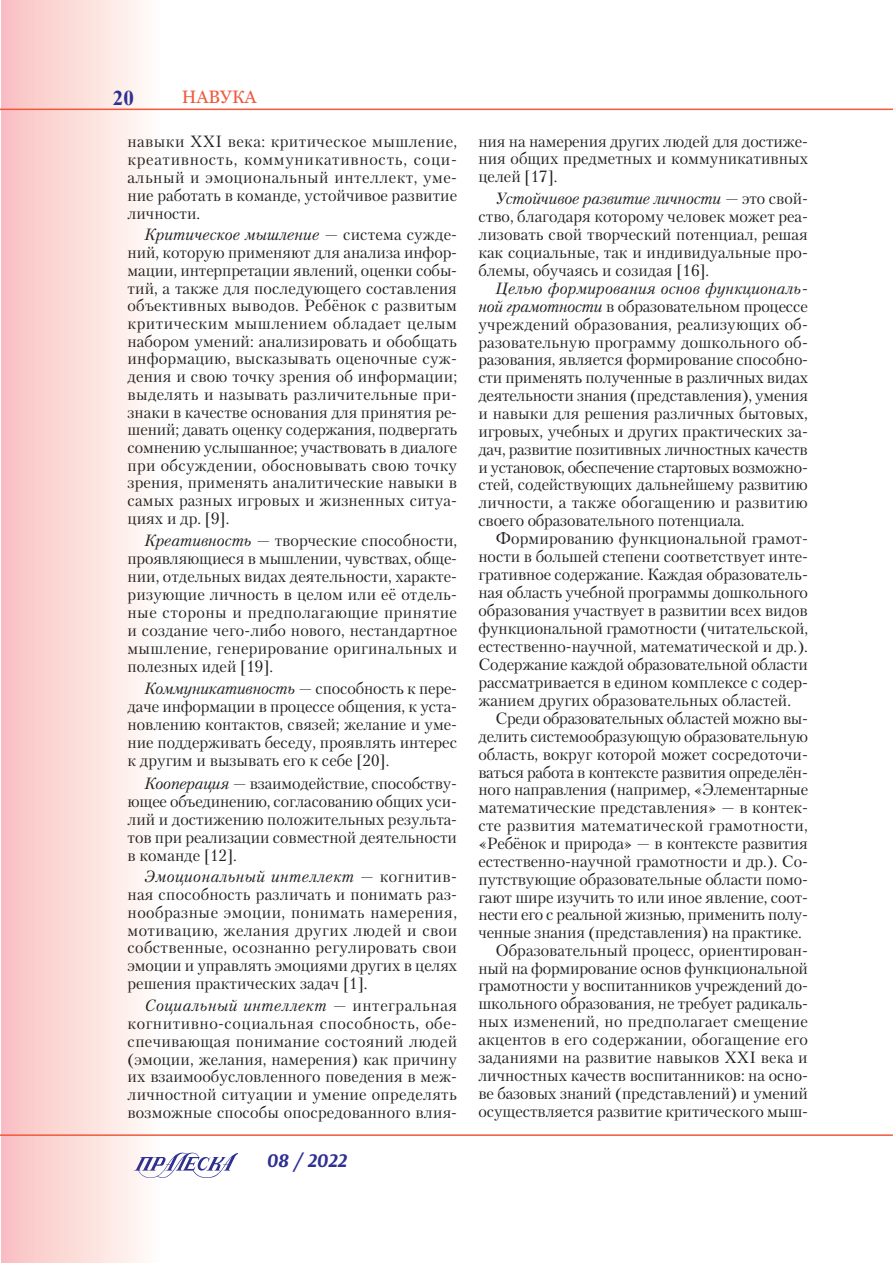
<style>
.page{position:relative;width:893px;height:1263px;background:#fff}
.page>*{position:absolute;margin:0;border:0;box-sizing:border-box;transform-origin:0 0}
.t1{font:700 21px "Times New Roman";color:#2e3092}
.t2{font:italic 700 19.5px "Arsenal";color:#2e3092}
.t3{font:18px "Georgia";color:#f0593e}
.Текст{font:16.2px/17.9px "Petersburg C";color:#231f20;text-align:justify}
.s1{font-style:italic}
</style>
<div class="page">
<div style="left:1px;top:0;width:160px;height:1263px;background:linear-gradient(to right,#f9c0c0,#fffdf9)"></div>
<hr style="left:0;top:1134px;width:893px;height:2px;background:#f0593e">
<hr style="left:0;top:109px;width:888px;height:1px;background:#f0593e">
<svg style="left:134px;top:1152px;width:103px;height:26px"></svg>
<p class="t1" style="left:113px;top:83px;width:22px">20</p>
<p class="t3" style="left:182px;top:86px;width:76px">навука</p>
<p class="Текст" style="left:128px;top:132px;width:331px">навыки ХХI века: критическое мышление, креативность, коммуникативность, соци&shy;альный и эмоциональный интеллект, уме&shy;ние работать в команде, устойчивое развитие личности.</p>
<p class="Текст" style="left:128px;top:226px;width:331px;text-indent:17px"><span class="s1">Критическое мышление —</span> система сужде&shy;ний, которую применяют для анализа инфор&shy;мации, интерпретации явлений, оценки собы&shy;тий, а также для последующего составления объективных выводов. Ребёнок с развитым критическим мышлением обладает целым набором умений: анализировать и обобщать информацию, высказывать оценочные суж&shy;дения и свою точку зрения об информации; выделять и называть различительные при&shy;знаки в качестве основания для принятия ре&shy;шений; давать оценку содержания, подвергать сомнению услышанное; участвовать в диалоге при обсуждении, обосновывать свою точку зрения, применять аналитические навыки в самых разных игровых и жизненных ситуа&shy;циях и др. [9].</p>
<p class="Текст" style="left:128px;top:531px;width:331px;text-indent:17px"><span class="s1">Креативность —</span> творческие способности, проявляющиеся в мышлении, чувствах, обще&shy;нии, отдельных видах деятельности, характе&shy;ризующие личность в целом или её отдель&shy;ные стороны и предполагающие принятие и создание чего-либо нового, нестандартное мышление, генерирование оригинальных и полезных идей [19].</p>
<p class="Текст" style="left:128px;top:679px;width:331px;text-indent:17px"><span class="s1">Коммуникативность —</span> способность к пере&shy;даче информации в процессе общения, к уста&shy;новлению контактов, связей; желание и уме&shy;ние поддерживать беседу, проявлять интерес к другим и вызывать его к себе [20].</p>
<p class="Текст" style="left:128px;top:774px;width:331px;text-indent:17px"><span class="s1">Кооперация —</span> взаимодействие, способству&shy;ющее объединению, согласованию общих уси&shy;лий и достижению положительных результа&shy;тов при реализации совместной деятельности в команде [12].</p>
<p class="Текст" style="left:128px;top:868px;width:331px;text-indent:17px"><span class="s1">Эмоциональный интеллект —</span> когнитив&shy;ная способность различать и понимать раз&shy;нообразные эмоции, понимать намерения, мотивацию, желания других людей и свои собственные, осознанно регулировать свои эмоции и управлять эмоциями других в целях решения практических задач [1].</p>
<p class="Текст" style="left:128px;top:996px;width:331px;text-indent:17px"><span class="s1">Социальный интеллект —</span> интегральная когнитивно-социальная способность, обе&shy;спечивающая понимание состояний людей (эмоции, желания, намерения) как причину их взаимообусловленного поведения в меж&shy;личностной ситуации и умение определять возможные способы опосредованного влия-</p>
<p class="t2" style="left:266px;top:1149px;width:82px">08 / 2022</p>
<p class="Текст" style="left:478px;top:132px;width:331px">ния на намерения других людей для достиже&shy;ния общих предметных и коммуникативных целей [17].</p>
<p class="Текст" style="left:478px;top:189px;width:331px;text-indent:17px"><span class="s1">Устойчивое развитие личности —</span> это свой&shy;ство, благодаря которому человек может реа&shy;лизовать свой творческий потенциал, решая как социальные, так и индивидуальные про&shy;блемы, обучаясь и созидая [16].</p>
<p class="Текст" style="left:478px;top:279px;width:331px;text-indent:17px"><span class="s1">Целью формирования основ функциональ&shy;ной грамотности</span> в образовательном процессе учреждений образования, реализующих об&shy;разовательную программу дошкольного об&shy;разования, является формирование способно&shy;сти применять полученные в различных видах деятельности знания (представления), умения и навыки для решения различных бытовых, игровых, учебных и других практических за&shy;дач, развитие позитивных личностных качеств и установок, обеспечение стартовых возможно&shy;стей, содействующих дальнейшему развитию личности, а также обогащению и развитию своего образовательного потенциала.</p>
<p class="Текст" style="left:478px;top:529px;width:331px;text-indent:17px">Формированию функциональной грамот&shy;ности в большей степени соответствует инте&shy;гративное содержание. Каждая образователь&shy;ная область учебной программы дошкольного образования участвует в развитии всех видов функциональной грамотности (читательской, естественно-научной, математической и др.).<br>Содержание каждой образовательной области рассматривается в едином комплексе с содер&shy;жанием других образовательных областей.</p>
<p class="Текст" style="left:478px;top:709px;width:331px;text-indent:17px">Среди образовательных областей можно вы&shy;делить системообразующую образовательную область, вокруг которой может сосредоточи&shy;ваться работа в контексте развития определён&shy;ного направления (например, «Элементарные математические представления» — в контек&shy;сте развития математической грамотности, «Ребёнок и природа» — в контексте развития естественно-научной грамотности и др.). Со&shy;путствующие образовательные области помо&shy;гают шире изучить то или иное явление, соот&shy;нести его с реальной жизнью, применить полу&shy;ченные знания (представления) на практике.</p>
<p class="Текст" style="left:478px;top:941px;width:331px;text-indent:17px">Образовательный процесс, ориентирован&shy;ный на формирование основ функциональной грамотности у воспитанников учреждений до&shy;школьного образования, не требует радикаль&shy;ных изменений, но предполагает смещение акцентов в его содержании, обогащение его заданиями на развитие навыков ХХI века и личностных качеств воспитанников: на осно&shy;ве базовых знаний (представлений) и умений осуществляется развитие критического мыш-</p>
</div>
